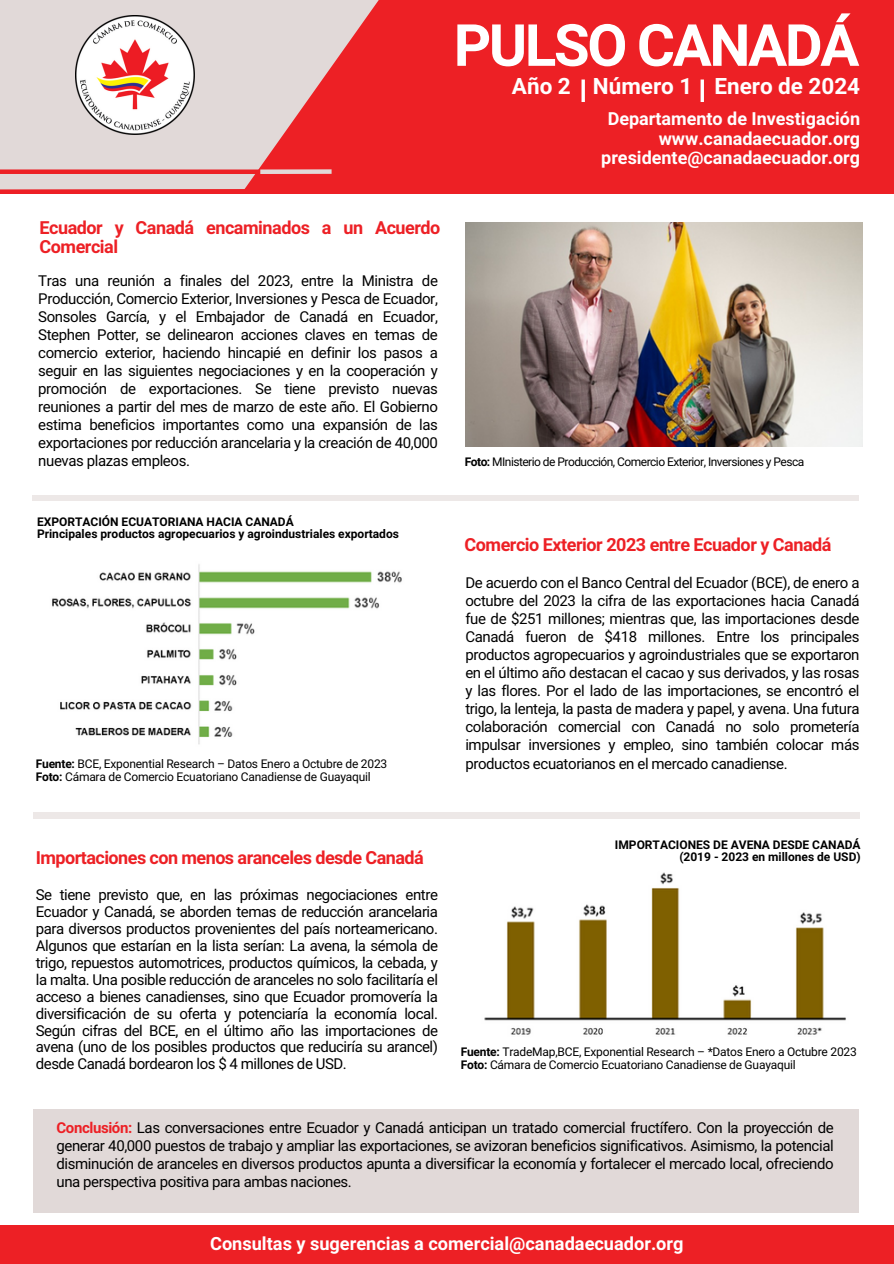
<style>
.page{position:relative;width:894px;height:1264px;background:#fff}
.page>*{position:absolute;margin:0;border:0;box-sizing:border-box;transform-origin:0 0}
.t1{font:700 58.2px "Araboto";letter-spacing:-.04em;color:#fff}
.t2{font:700 22.5px "Araboto";color:#fff}
.t3{font:700 18.15px "Araboto";color:#fff}
.t4{font:700 18px/19.2px "Araboto";letter-spacing:-.025em;color:#ed2025}
.t5{font:700 18px/19.2px "Araboto";color:#fff;text-align:right}
.t6{font:15px/18px "Araboto";letter-spacing:-.025em;color:#000;text-align:justify}
.t7{font:12px "Araboto";letter-spacing:-.02em;color:#000}
.t8{font:700 12px/12px "Araboto";color:#000}
.t9{font:12px "Araboto";letter-spacing:-.045em;color:#000}
.s1{font-weight:700}
.s2{font-weight:700;color:#ed2025}
</style>
<div class="page">
<div style="left:0;top:1224px;width:893px;height:39px;background:#ed2025"></div>
<div style="left:0;top:0;width:388px;height:268px;background:#e1d9d8"></div>
<img style="left:75px;top:16px;width:102px;height:119px">
<svg style="left:177px;top:0;width:716px;height:194px;fill:#ed2025"></svg>
<div style="left:0;top:169px;width:315px;height:5px;background:#ed2025"></div>
<div style="left:0;top:189px;width:247px;height:10px;background:#ed2025"></div>
<div style="left:0;top:194px;width:893px;height:89px;background:#fff"></div>
<div style="left:260px;top:169px;width:71px;height:5px;background:#e1d9d8"></div>
<div style="left:33px;top:1108px;width:825px;height:104px;background:#e1d9d8"></div>
<div style="left:32px;top:495px;width:826px;height:6px;background:#ede8e7"></div>
<div style="left:33px;top:812px;width:827px;height:6px;background:#ede8e7"></div>
<hr style="left:700px;top:79px;width:3px;height:23px;background:#fff">
<hr style="left:581px;top:79px;width:3px;height:23px;background:#fff">
<img style="left:465px;top:222px;width:397px;height:224px">
<img style="left:484px;top:872px;width:362px;height:163px">
<img style="left:52px;top:564px;width:350px;height:180px">
<h2 class="t1" style="left:453px;top:11px;width:407px">PULSO CANADÁ</h2>
<h1 class="t2" style="left:512px;top:73px;width:349px">Año 2 Número 1 Enero de 2024</h1>
<h5 class="t4" style="left:39px;top:218px;width:402px">Ecuador y Canadá encaminados a un Acuerdo<br>Comercial</h5>
<p class="t6" style="left:38px;top:272px;width:401px">Tras una reunión a finales del 2023, entre la Ministra de Producción, Comercio Exterior, Inversiones y Pesca de Ecuador, Sonsoles García, y el Embajador de Canadá en Ecuador, Stephen Potter, se delinearon acciones claves en temas de comercio exterior, haciendo hincapié en definir los pasos a seguir en las siguientes negociaciones y en la cooperación y promoción de exportaciones. Se tiene previsto nuevas reuniones a partir del mes de marzo de este año. El Gobierno estima beneficios importantes como una expansión de las exportaciones por reducción arancelaria y la creación de 40,000 nuevas plazas empleos.</p>
<p class="t8" style="left:37px;top:516px;width:363px">EXPORTACIÓN ECUATORIANA HACIA CANADÁ<br>Principales productos agropecuarios y agroindustriales exportados</p>
<h4 class="t7" style="left:36px;top:757px;width:353px"><span class="s1">Fuente:</span> BCE, Exponential Research – Datos Enero a Octubre de 2023</h4>
<h3 class="t7" style="left:36px;top:770px;width:336px"><span class="s1">Foto:</span> Cámara de Comercio Ecuatoriano Canadiense de Guayaquil</h3>
<p class="t4" style="left:36px;top:848px;width:389px">Importaciones con menos aranceles desde Canadá</p>
<h3 class="t6" style="left:36px;top:887px;width:403px;line-height:16.8px">Se tiene previsto que, en las próximas negociaciones entre Ecuador y Canadá, se aborden temas de reducción arancelaria para diversos productos provenientes del país norteamericano.<br>Algunos que estarían en la lista serían: La avena, la sémola de trigo, repuestos automotrices, productos químicos, la cebada, y la malta. Una posible reducción de aranceles no solo facilitaría el acceso a bienes canadienses, sino que Ecuador promovería la diversificación de su oferta y potenciaría la economía local.<br>Según cifras del BCE, en el último año las importaciones de avena (uno de los posibles productos que reduciría su arancel) desde Canadá bordearon los $ 4 millones de USD.</h3>
<h4 class="t5" style="left:601px;top:110px;width:260px">Departamento de Investigación www.canadaecuador.org presidente@canadaecuador.org</h4>
<p class="t9" style="left:464px;top:455px;width:341px"><span class="s1">Foto:</span> MInisterio de Producción, Comercio Exterior, Inversiones y Pesca</p>
<p class="t4" style="left:464px;top:535px;width:368px">Comercio Exterior 2023 entre Ecuador y Canadá</p>
<p class="t6" style="left:465px;top:574px;width:395px">De acuerdo con el Banco Central del Ecuador (BCE), de enero a octubre del 2023 la cifra de las exportaciones hacia Canadá fue de $251 millones; mientras que, las importaciones desde Canadá fueron de $418 millones. Entre los principales productos agropecuarios y agroindustriales que se exportaron en el último año destacan el cacao y sus derivados, y las rosas y las flores. Por el lado de las importaciones, se encontró el trigo, la lenteja, la pasta de madera y papel, y avena. Una futura colaboración comercial con Canadá no solo prometería impulsar inversiones y empleo, sino también colocar más productos ecuatorianos en el mercado canadiense.</p>
<p class="t8" style="left:614px;top:839px;width:247px;text-align:right">IMPORTACIONES DE AVENA DESDE CANADÁ (2019 - 2023 en millones de USD)</p>
<h4 class="t7" style="left:460px;top:1044px;width:397px"><span class="s1">Fuente:</span> TradeMap,BCE, Exponential Research – *Datos Enero a Octubre 2023</h4>
<h5 class="t7" style="left:460px;top:1057px;width:336px"><span class="s1">Foto:</span> Cámara de Comercio Ecuatoriano Canadiense de Guayaquil</h5>
<p class="t6" style="left:56px;top:1118px;width:778px"><span class="s2">Conclusión:</span> Las conversaciones entre Ecuador y Canadá anticipan un tratado comercial fructífero. Con la proyección de generar 40,000 puestos de trabajo y ampliar las exportaciones, se avizoran beneficios significativos. Asimismo, la potencial disminución de aranceles en diversos productos apunta a diversificar la economía y fortalecer el mercado local, ofreciendo una perspectiva positiva para ambas naciones.</p>
<h3 class="t3" style="left:210px;top:1233px;width:475px">Consultas y sugerencias a comercial@canadaecuador.org</h3>
</div>
